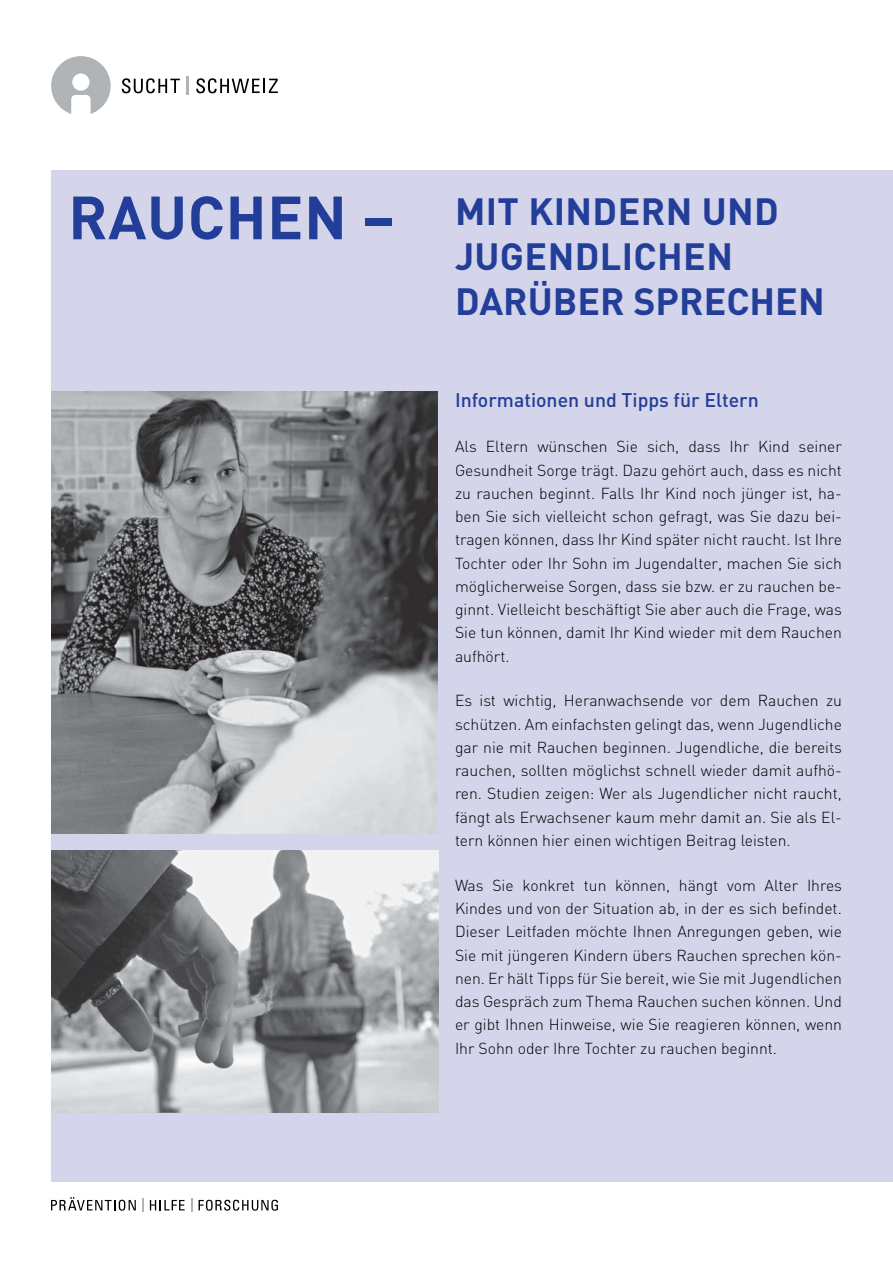
<style>
.page{position:relative;width:893px;height:1263px;background:#fff}
.page>*{position:absolute;margin:0;border:0;box-sizing:border-box;transform-origin:0 0}
.t1{font:700 60px "DIN";letter-spacing:.01em;color:#233e99}
.t2{font:700 37.5px/45px "DIN";letter-spacing:.01em;color:#233e99}
.t3{font:500 19.5px "DIN";color:#233e99}
.t4{font:300 15.75px/23.2px "DIN";color:#000;text-align:justify}
</style>
<div class="page">
<div style="left:51px;top:170px;width:842px;height:1012px;background:#d4d4eb"></div>
<img style="left:51px;top:391px;width:387px;height:442px">
<img style="left:51px;top:850px;width:387px;height:262px">
<svg style="left:51px;top:1197px;width:85px;height:14px"></svg>
<svg style="left:150px;top:1200px;width:35px;height:10px"></svg>
<svg style="left:199px;top:1200px;width:79px;height:11px"></svg>
<svg style="left:142px;top:1198px;width:2px;height:14px"></svg>
<svg style="left:191px;top:1198px;width:1px;height:14px"></svg>
<svg style="left:122px;top:78px;width:58px;height:15px"></svg>
<svg style="left:196px;top:78px;width:82px;height:15px"></svg>
<svg style="left:187px;top:77px;width:2px;height:18px"></svg>
<svg style="left:51px;top:56px;width:60px;height:58px"></svg>
<h1 class="t1" style="left:68px;top:178px;width:328px">RAUCHEN –</h1>
<h2 class="t2" style="left:455px;top:187px;width:371px">MIT KINDERN UND<br>JUGENDLICHEN<br>DARÜBER SPRECHEN</h2>
<p class="t3" style="left:455px;top:388px;width:305px">Informationen und Tipps für Eltern</p>
<p class="t4" style="left:455px;top:435px;width:388px">Als Eltern wünschen Sie sich, dass Ihr Kind seiner Gesundheit Sorge trägt. Dazu gehört auch, dass es nicht zu rauchen beginnt. Falls Ihr Kind noch jünger ist, ha&shy;ben Sie sich vielleicht schon gefragt, was Sie dazu bei&shy;tragen können, dass Ihr Kind später nicht raucht. Ist Ihre Tochter oder Ihr Sohn im Jugendalter, machen Sie sich möglicherweise Sorgen, dass sie bzw. er zu rauchen be&shy;ginnt. Vielleicht beschäftigt Sie aber auch die Frage, was Sie tun können, damit Ihr Kind wieder mit dem Rauchen aufhört.</p>
<p class="t4" style="left:455px;top:689px;width:388px">Es ist wichtig, Heranwachsende vor dem Rauchen zu schützen. Am einfachsten gelingt das, wenn Jugendliche gar nie mit Rauchen beginnen. Jugendliche, die bereits rauchen, sollten möglichst schnell wieder damit aufhö&shy;ren. Studien zeigen: Wer als Jugendlicher nicht raucht, fängt als Erwachsener kaum mehr damit an. Sie als El&shy;tern können hier einen wichtigen Beitrag leisten.</p>
<p class="t4" style="left:455px;top:873px;width:388px">Was Sie konkret tun können, hängt vom Alter Ihres Kindes und von der Situation ab, in der es sich befindet.<br>Dieser Leitfaden möchte Ihnen Anregungen geben, wie Sie mit jüngeren Kindern übers Rauchen sprechen kön&shy;nen. Er hält Tipps für Sie bereit, wie Sie mit Jugendlichen das Gespräch zum Thema Rauchen suchen können. Und er gibt Ihnen Hinweise, wie Sie reagieren können, wenn Ihr Sohn oder Ihre Tochter zu rauchen beginnt.</p>
</div>
